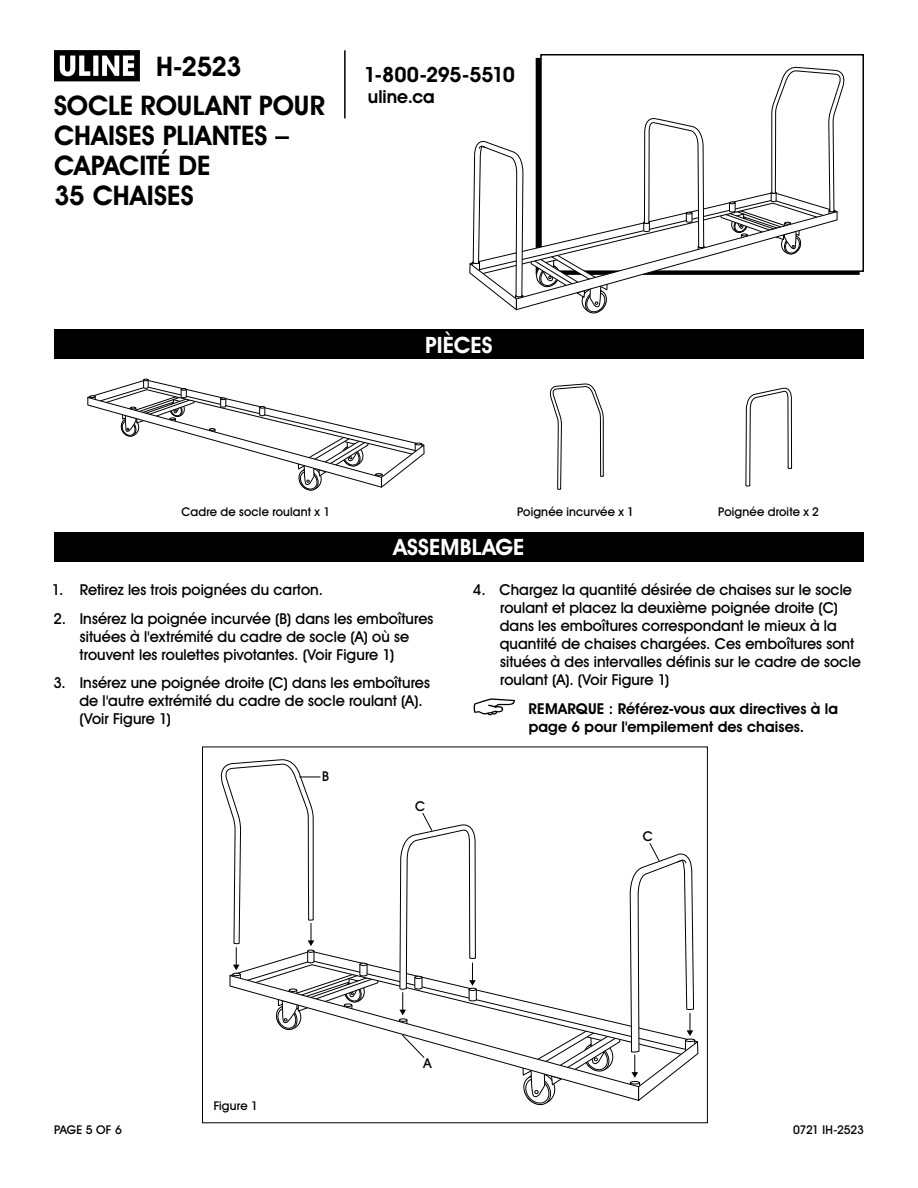
<style>
.page{position:relative;width:918px;height:1188px;background:#fff}
.page>*{position:absolute;margin:0;border:0;box-sizing:border-box;transform-origin:0 0}
.t1{font:700 27px/30px "Uline Two Knine";color:#000}
.t2{font:700 22.5px "Uline Two Knine";letter-spacing:.005em;color:#fff}
.t3{font:700 21px "Uline Two Knine";letter-spacing:-.02em;color:#000}
.t4{font:700 18px "Uline Two Knine";color:#000}
.t5{font:15px/18px "Uline Two Knine";letter-spacing:.005em;color:#000}
.t6{font:700 15px/18px "Uline Two Knine";letter-spacing:.005em;color:#000}
.t7{font:13.5px "Uline Two Knine";color:#000}
.t8{font:12px "Uline Two Knine";letter-spacing:.015em;color:#000}
.t9{font:12px "Uline Two Knine";letter-spacing:-.02em;color:#000}
</style>
<div class="page">
<hr style="left:344px;top:50px;width:2px;height:68px;background:#000">
<svg style="left:54px;top:50px;width:86px;height:31px"></svg>
<svg style="left:531px;top:1102px;width:18px;height:4px"></svg>
<svg style="left:379px;top:976px;width:249px;height:126px"></svg>
<svg style="left:628px;top:843px;width:71px;height:258px"></svg>
<svg style="left:220px;top:759px;width:159px;height:271px"></svg>
<div style="left:540px;top:54px;width:324px;height:218px;border:2px solid #000"></div>
<svg style="left:469px;top:65px;width:379px;height:249px"></svg>
<svg style="left:87px;top:379px;width:338px;height:112px"></svg>
<svg style="left:549px;top:383px;width:55px;height:107px"></svg>
<svg style="left:745px;top:387px;width:47px;height:100px"></svg>
<div style="left:54px;top:329px;width:810px;height:30px;background:#000"></div>
<div style="left:54px;top:532px;width:810px;height:30px;background:#000"></div>
<svg style="left:474px;top:698px;width:41px;height:17px"></svg>
<svg style="left:398px;top:813px;width:79px;height:246px"></svg>
<h1 class="t1" style="left:54px;top:47px;width:273px;line-height:38.7px;text-indent:102px">H-2523<br>SOCLE ROULANT POUR</h1>
<h1 class="t1" style="left:54px;top:120px;width:236px">CHAISES PLIANTES –<br>CAPACITÉ DE<br>35 CHAISES</h1>
<h3 class="t3" style="left:364px;top:62px;width:152px">1-800-295-5510</h3>
<p class="t4" style="left:368px;top:86px;width:68px">uline.ca</p>
<h2 class="t2" style="left:425px;top:331px;width:69px">PIÈCES</h2>
<p class="t8" style="left:182px;top:504px;width:150px">Cadre de socle roulant x 1</p>
<p class="t8" style="left:517px;top:504px;width:119px">Poignée incurvée x 1</p>
<p class="t8" style="left:718px;top:504px;width:102px">Poignée droite x 2</p>
<h2 class="t2" style="left:394px;top:534px;width:132px">ASSEMBLAGE</h2>
<p class="t5" style="left:52px;top:580px;width:273px">1. Retirez les trois poignées du carton.</p>
<p class="t5" style="left:80px;top:609px;width:355px;text-indent:-26px">2. Insérez la poignée incurvée (B) dans les emboîtures situées à l'extrémité du cadre de socle (A) où se trouvent les roulettes pivotantes. (Voir Figure 1)</p>
<p class="t5" style="left:79px;top:674px;width:352px;text-indent:-26px">3. Insérez une poignée droite (C) dans les emboîtures de l'autre extrémité du cadre de socle roulant (A). (Voir Figure 1)</p>
<p class="t7" style="left:322px;top:768px;width:8px">B</p>
<p class="t7" style="left:415px;top:798px;width:12px">C</p>
<p class="t5" style="left:500px;top:580px;width:363px;text-indent:-27px">4. Chargez la quantité désirée de chaises sur le socle roulant et placez la deuxième poignée droite (C) dans les emboîtures correspondant le mieux à la quantité de chaises chargées. Ces emboîtures sont situées à des intervalles définis sur le cadre de socle roulant (A). (Voir Figure 1)</p>
<p class="t6" style="left:529px;top:699px;width:311px">REMARQUE : Référez-vous aux directives à la page 6 pour l'empilement des chaises.</p>
<p class="t7" style="left:643px;top:828px;width:12px">C</p>
<p class="t8" style="left:214px;top:1098px;width:46px">Figure 1</p>
<p class="t7" style="left:424px;top:1055px;width:10px">A</p>
<p class="t8" style="left:54px;top:1122px;width:69px">PAGE 5 OF 6</p>
<p class="t9" style="left:793px;top:1122px;width:72px">0721 IH-2523</p>
</div>
